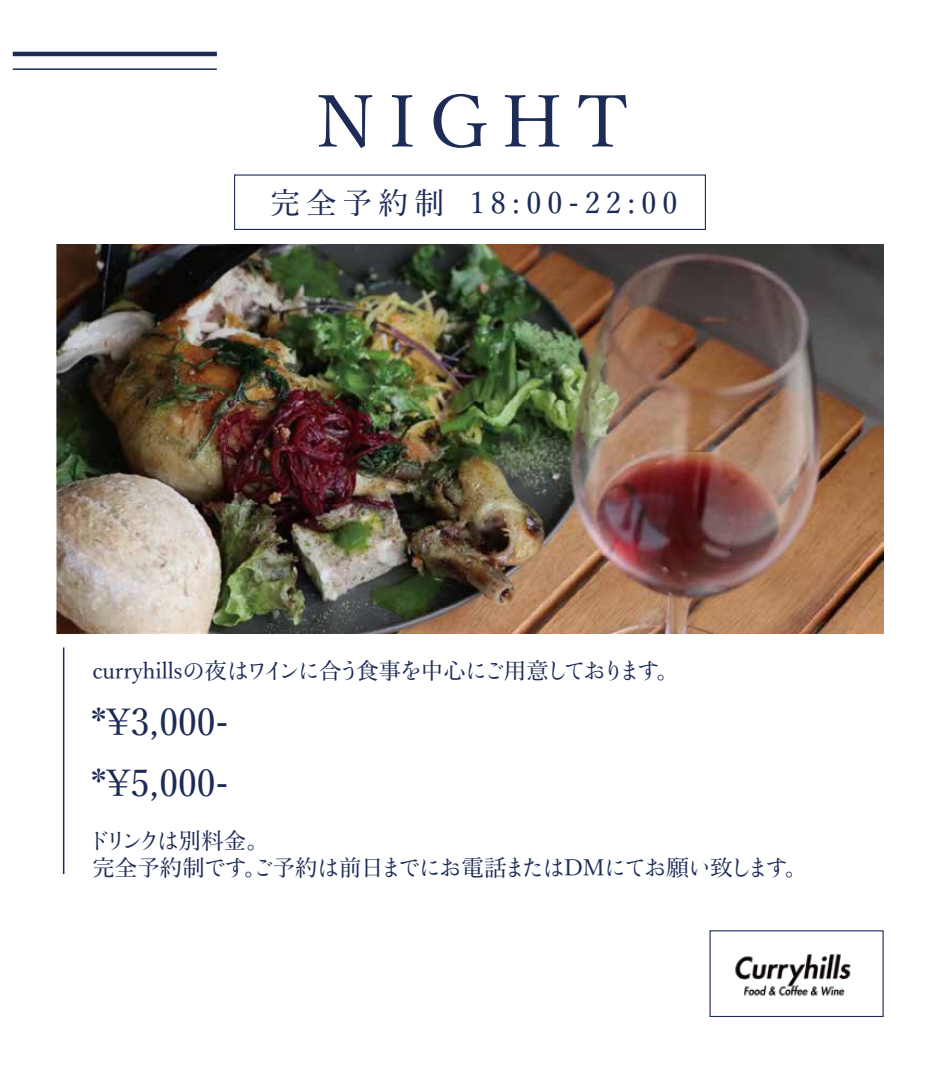
<style>
.page{position:relative;width:946px;height:1065px;background:#fff}
.page>*{position:absolute;margin:0;border:0;box-sizing:border-box;transform-origin:0 0}
.t1{font:500 72px "Yu Min 36 p Kn";letter-spacing:.2em;color:#1d2b57}
.t2{font:500 37.5px "Yu Min 36 p Kn";color:#1d2b57}
.t3{font:500 30px "Yu Min 36 p Kn";letter-spacing:.2em;color:#1d2b57}
.t4{font:500 22.5px/27px "Yu Min 36 p Kn";letter-spacing:-.05em;color:#1d2b57}
</style>
<div class="page">
<img style="left:735px;top:954px;width:116px;height:30px">
<img style="left:743px;top:984px;width:102px;height:12px">
<hr style="left:13px;top:52px;width:204px;height:4px;background:#1d2b57">
<hr style="left:13px;top:68px;width:204px;height:2px;background:#1d2b57">
<div style="left:234px;top:174px;width:472px;height:56px;border:1px solid #1d2b57"></div>
<hr style="left:63px;top:647px;width:1px;height:226px;background:#1d2b57">
<img style="left:57px;top:245px;width:826px;height:388px">
<h1 class="t1" style="left:316px;top:55px;width:313px">NIGHT</h1>
<h3 class="t3" style="left:270px;top:175px;width:175px">完全予約制</h3>
<h3 class="t3" style="left:470px;top:175px;width:209px">18:00-22:00</h3>
<p class="t4" style="left:92px;top:655px;width:588px">curryhillsの夜はワインに合う食事を中心にご用意しております。</p>
<h2 class="t2" style="left:91px;top:687px;width:139px">*¥3,000-</h2>
<h2 class="t2" style="left:91px;top:748px;width:139px">*¥5,000-</h2>
<p class="t4" style="left:88px;top:824px;width:720px">ドリンクは別料金。<br>完全予約制です。ご予約は前日までにお電話またはDMにてお願い致します。</p>
</div>
